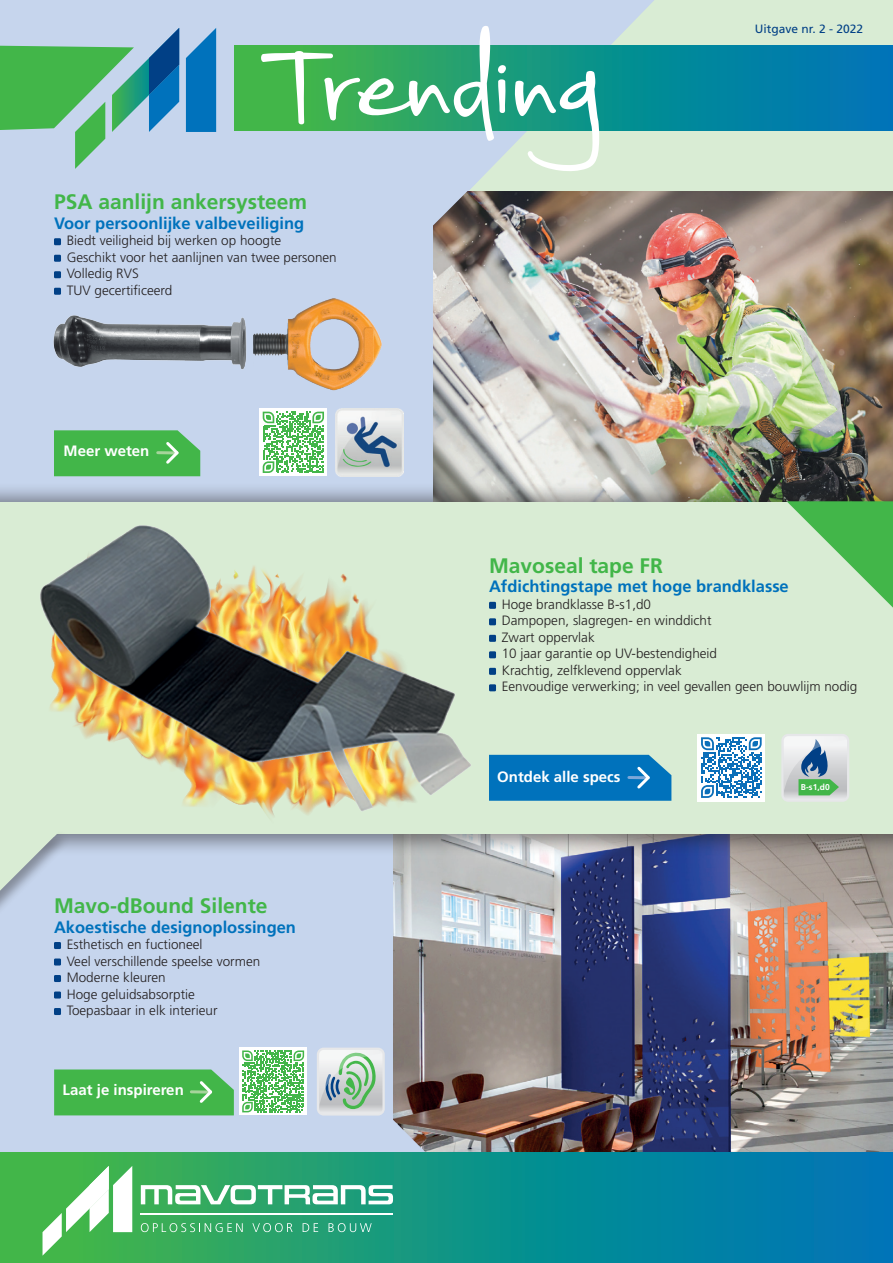
<style>
.page{position:relative;width:893px;height:1263px;background:#fff}
.page>*{position:absolute;margin:0;border:0;box-sizing:border-box;transform-origin:0 0}
.t1{font:700 21px "Frutiger LT Std";color:#42b649}
.t2{font:700 16.5px "Frutiger LT Std";color:#0072bc}
.t3{font:700 15px "Frutiger LT Std";color:#fff}
.t4{font:300 13.5px/16.5px "Frutiger LT Std";color:#231f20}
.t5{font:12px "Frutiger LT Std";color:#014086}
.t6{font:700 8.55px "Frutiger LT Std";color:#fff}
</style>
<div class="page">
<div style="left:0;top:0;width:893px;height:1157px;background:#c6d5ed"></div>
<svg style="left:476px;top:0;width:417px;height:191px;fill:#d9ecd4"></svg>
<svg style="left:234px;top:45px;width:659px;height:86px"></svg>
<svg style="left:0;top:28px;width:179px;height:141px"></svg>
<svg style="left:186px;top:28px;width:30px;height:104px"></svg>
<img style="left:253px;top:298px;width:129px;height:93px">
<img style="left:53px;top:287px;width:193px;height:82px">
<div style="left:54px;top:238px;width:7px;height:7px;background:#014086"></div>
<div style="left:54px;top:255px;width:7px;height:7px;background:#014086"></div>
<div style="left:54px;top:271px;width:7px;height:7px;background:#014086"></div>
<div style="left:54px;top:288px;width:7px;height:7px;background:#014086"></div>
<img style="left:434px;top:191px;width:459px;height:291px">
<img style="left:336px;top:408px;width:68px;height:68px">
<svg style="left:261px;top:26px;width:338px;height:145px"></svg>
<svg style="left:54px;top:430px;width:146px;height:46px"></svg>
<div style="left:259px;top:408px;width:68px;height:68px;background:#fff"></div>
<svg style="left:263px;top:412px;width:61px;height:61px"></svg>
<img style="left:393px;top:857px;width:500px;height:295px">
<div style="left:54px;top:958px;width:7px;height:7px;background:#014086"></div>
<div style="left:54px;top:975px;width:7px;height:7px;background:#014086"></div>
<div style="left:54px;top:991px;width:7px;height:7px;background:#014086"></div>
<div style="left:54px;top:1008px;width:7px;height:7px;background:#014086"></div>
<div style="left:317px;top:1047px;width:68px;height:68px;border:2px solid #e6e7e9;border-radius:6px"></div>
<div style="left:0;top:496px;width:893px;height:361px;background:#231f20;opacity:.4"></div>
<div style="left:0;top:482px;width:893px;height:360px;background:#231f20;opacity:.4"></div>
<div style="left:0;top:502px;width:893px;height:331px;background:#d9ecd4"></div>
<img style="left:40px;top:525px;width:451px;height:325px">
<svg style="left:489px;top:755px;width:182px;height:46px"></svg>
<div style="left:489px;top:602px;width:7px;height:7px;background:#014086"></div>
<div style="left:489px;top:618px;width:7px;height:7px;background:#014086"></div>
<div style="left:489px;top:635px;width:7px;height:7px;background:#014086"></div>
<div style="left:489px;top:651px;width:7px;height:7px;background:#014086"></div>
<div style="left:489px;top:668px;width:7px;height:7px;background:#014086"></div>
<div style="left:489px;top:684px;width:7px;height:7px;background:#014086"></div>
<svg style="left:784px;top:737px;width:62px;height:61px"></svg>
<div style="left:781px;top:734px;width:68px;height:67px;border:2px solid #e6e7e9;border-radius:6px"></div>
<svg style="left:787px;top:501px;width:106px;height:107px"></svg>
<div style="left:0;top:830px;width:71px;height:133px;background:#231f20;opacity:.4"></div>
<svg style="left:433px;top:184px;width:43px;height:114px"></svg>
<svg style="left:0;top:1152px;width:893px;height:111px"></svg>
<div style="left:239px;top:1047px;width:68px;height:68px;background:#fff"></div>
<svg style="left:43px;top:1049px;width:465px;height:207px"></svg>
<div style="left:697px;top:734px;width:68px;height:67px;background:#fff"></div>
<svg style="left:701px;top:737px;width:61px;height:61px"></svg>
<svg style="left:0;top:828px;width:63px;height:63px"></svg>
<h1 class="t1" style="left:54px;top:190px;width:255px">PSA aanlijn ankersysteem</h1>
<p class="t2" style="left:54px;top:213px;width:252px">Voor persoonlijke valbeveiliging</p>
<p class="t4" style="left:67px;top:233px;width:272px">Biedt veiligheid bij werken op hoogte<br>Geschikt voor het aanlijnen van twee personen<br>Volledig RVS<br>TUV gecertificeerd</p>
<p class="t3" style="left:64px;top:442px;width:87px">Meer weten</p>
<h1 class="t1" style="left:54px;top:893px;width:215px">Mavo-dBound Silente</h1>
<p class="t2" style="left:54px;top:917px;width:243px">Akoestische designoplossingen</p>
<p class="t4" style="left:67px;top:936px;width:195px">Esthetisch en fuctioneel<br>Veel verschillende speelse vormen<br>Moderne kleuren<br>Hoge geluidsabsorptie<br>Toepasbaar in elk interieur</p>
<p class="t3" style="left:63px;top:1081px;width:123px">Laat je inspireren</p>
<p class="t5" style="left:755px;top:22px;width:110px">Uitgave nr. 2 - 2022</p>
<h1 class="t1" style="left:489px;top:553px;width:175px">Mavoseal tape FR</h1>
<p class="t2" style="left:489px;top:577px;width:301px">Afdichtingstape met hoge brandklasse</p>
<p class="t4" style="left:502px;top:596px;width:357px">Hoge brandklasse B-s1,d0<br>Dampopen, slagregen- en winddicht<br>Zwart oppervlak<br>10 jaar garantie op UV-bestendigheid<br>Krachtig, zelfklevend oppervlak<br>Eenvoudige verwerking; in veel gevallen geen bouwlijm nodig</p>
<p class="t3" style="left:497px;top:768px;width:125px">Ontdek alle specs</p>
<p class="t6" style="left:801px;top:782px;width:30px">B-s1,d0</p>
</div>
